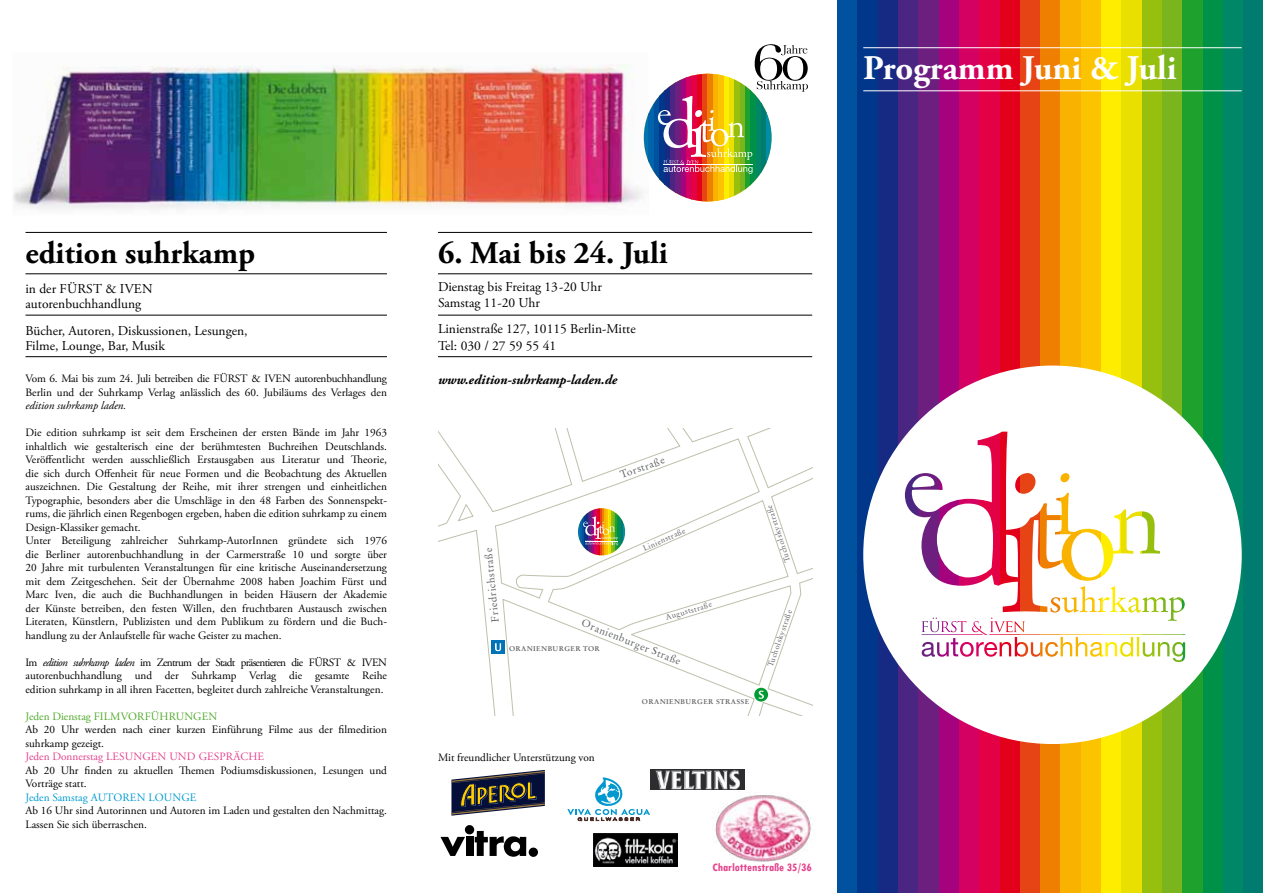
<style>
.page{position:relative;width:1263px;height:893px;background:#fff}
.page>*{position:absolute;margin:0;border:0;box-sizing:border-box;transform-origin:0 0}
.t1{font:700 34.5px "Adobe Garamond Pro";color:#fff}
.t2{font:700 31.5px "Adobe Garamond Pro";color:#000}
.t3{font:13.5px/15px "Adobe Garamond Pro";color:#000}
.t4{font:italic 700 13.5px "Adobe Garamond Pro";color:#000}
.t5{font:700 condensed 12px "Tw Cen";color:#e5418d}
.t6{font:11.25px/13.5px "Adobe Garamond Pro";color:#000}
.t7{font:11.25px "Adobe Garamond Pro";letter-spacing:.015em;color:#e5418d}
.t8{font:11.25px "Adobe Garamond Pro";letter-spacing:.015em;color:#50a92a}
.t9{font:11.25px "Adobe Garamond Pro";color:#009bd4}
.t10{font:italic 11.25px "Adobe Garamond Pro";color:#000}
.t11{font:10.35px "Stempel Garamond LT Std";color:#5e6261}
.t12{font:7.8px "Stempel Garamond LT Std";color:#5e6261}
.t13{font:700 6.9px "Stempel Garamond LT Std";letter-spacing:.05em;color:#646567}
.s1{font-style:italic}
</style>
<div class="page">
<img style="left:13px;top:64px;width:631px;height:145px">
<div style="left:878px;top:0;width:20px;height:893px;background:#162983"></div>
<div style="left:898px;top:0;width:21px;height:893px;background:#4b2582"></div>
<div style="left:919px;top:0;width:20px;height:893px;background:#6d1f80"></div>
<div style="left:939px;top:0;width:20px;height:893px;background:#a5027d"></div>
<div style="left:959px;top:0;width:20px;height:893px;background:#d40062"></div>
<div style="left:979px;top:0;width:21px;height:893px;background:#e30045"></div>
<div style="left:1000px;top:0;width:20px;height:893px;background:#e2001a"></div>
<div style="left:1020px;top:0;width:20px;height:893px;background:#e64415"></div>
<div style="left:1040px;top:0;width:21px;height:893px;background:#ee7f00"></div>
<div style="left:1061px;top:0;width:20px;height:893px;background:#f9b200"></div>
<div style="left:1081px;top:0;width:20px;height:893px;background:#fcc400"></div>
<div style="left:1101px;top:0;width:21px;height:893px;background:#ffed00"></div>
<div style="left:1122px;top:0;width:20px;height:893px;background:#e9df00"></div>
<div style="left:1142px;top:0;width:20px;height:893px;background:#97bf0d"></div>
<div style="left:1162px;top:0;width:21px;height:893px;background:#7ab51d"></div>
<div style="left:1183px;top:0;width:20px;height:893px;background:#1fa12e"></div>
<div style="left:1203px;top:0;width:20px;height:893px;background:#009149"></div>
<div style="left:1223px;top:0;width:20px;height:893px;background:#008767"></div>
<div style="left:1243px;top:0;width:20px;height:893px;background:#007b70"></div>
<div style="left:838px;top:0;width:20px;height:893px;background:#00519e"></div>
<div style="left:858px;top:0;width:20px;height:893px;background:#00378b"></div>
<hr style="left:438px;top:273px;width:374px;height:1px;background:#000">
<hr style="left:438px;top:232px;width:374px;height:1px;background:#000">
<hr style="left:438px;top:315px;width:374px;height:1px;background:#000">
<hr style="left:438px;top:356px;width:374px;height:1px;background:#000">
<hr style="left:26px;top:273px;width:361px;height:1px;background:#000">
<hr style="left:26px;top:232px;width:361px;height:1px;background:#000">
<hr style="left:26px;top:315px;width:361px;height:1px;background:#000">
<hr style="left:26px;top:356px;width:361px;height:1px;background:#000">
<svg style="left:863px;top:366px;width:379px;height:378px;fill:#fff"></svg>
<div style="left:1122px;top:644px;width:9px;height:11px;background:#fff;border-radius:50%"></div>
<svg style="left:438px;top:428px;width:374px;height:287px"></svg>
<svg style="left:665px;top:174px;width:5px;height:15px"></svg>
<svg style="left:670px;top:174px;width:5px;height:19px"></svg>
<svg style="left:675px;top:174px;width:6px;height:22px"></svg>
<div style="left:681px;top:74px;width:5px;height:127px;background:#a5027d"></div>
<div style="left:686px;top:74px;width:6px;height:127px;background:#d40062"></div>
<div style="left:692px;top:74px;width:5px;height:127px;background:#e30045"></div>
<div style="left:697px;top:74px;width:5px;height:127px;background:#e2001a"></div>
<div style="left:702px;top:74px;width:6px;height:127px;background:#e64415"></div>
<div style="left:708px;top:74px;width:5px;height:127px;background:#ee7f00"></div>
<div style="left:713px;top:74px;width:5px;height:127px;background:#f9b200"></div>
<div style="left:718px;top:74px;width:6px;height:127px;background:#fcc400"></div>
<div style="left:724px;top:74px;width:5px;height:127px;background:#ffed00"></div>
<div style="left:729px;top:74px;width:5px;height:127px;background:#e9df00"></div>
<svg style="left:734px;top:174px;width:6px;height:22px"></svg>
<svg style="left:740px;top:174px;width:5px;height:19px"></svg>
<svg style="left:745px;top:174px;width:6px;height:16px"></svg>
<svg style="left:751px;top:174px;width:5px;height:11px"></svg>
<svg style="left:756px;top:174px;width:5px;height:6px"></svg>
<svg style="left:644px;top:112px;width:5px;height:51px"></svg>
<svg style="left:649px;top:103px;width:5px;height:69px"></svg>
<svg style="left:654px;top:97px;width:5px;height:82px"></svg>
<svg style="left:659px;top:174px;width:6px;height:11px"></svg>
<svg style="left:658px;top:44px;width:150px;height:130px"></svg>
<img style="left:714px;top:795px;width:97px;height:67px">
<svg style="left:440px;top:837px;width:25px;height:19px"></svg>
<div style="left:466px;top:837px;width:7px;height:19px;background:#000"></div>
<div style="left:465px;top:825px;width:9px;height:9px;background:#000;border-radius:50%"></div>
<svg style="left:475px;top:831px;width:51px;height:26px"></svg>
<div style="left:529px;top:847px;width:9px;height:10px;background:#000;border-radius:50%"></div>
<svg style="left:451px;top:770px;width:94px;height:46px"></svg>
<img style="left:651px;top:769px;width:94px;height:21px">
<img style="left:593px;top:834px;width:84px;height:33px">
<svg style="left:567px;top:777px;width:83px;height:44px"></svg>
<hr style="left:863px;top:90px;width:379px;height:1px;background:#fff">
<hr style="left:863px;top:47px;width:379px;height:1px;background:#fff">
<h1 class="t1" style="left:863px;top:48px;width:315px">Programm Juni &amp; Juli</h1>
<h2 class="t2" style="left:26px;top:235px;width:231px">edition suhrkamp</h2>
<h2 class="t2" style="left:438px;top:235px;width:231px">6. Mai bis 24. Juli</h2>
<p class="t3" style="left:438px;top:279px;width:165px;line-height:16.2px">Dienstag bis Freitag 13-20 Uhr<br>Samstag 11-20 Uhr</p>
<p class="t3" style="left:438px;top:322px;width:199px;line-height:16.2px">Linienstraße 127, 10115 Berlin-Mitte<br>Tel: 030 / 27 59 55 41</p>
<p class="t4" style="left:438px;top:372px;width:181px">www.edition-suhrkamp-laden.de</p>
<p class="t3" style="left:26px;top:281px;width:129px">in der Fürst &amp; Iven autorenbuchhandlung</p>
<p class="t3" style="left:26px;top:323px;width:223px">Bücher, Autoren, Diskussionen, Lesungen,<br>Filme, Lounge, Bar, Musik</p>
<p class="t6" style="left:26px;top:372px;width:363px">Vom 6. Mai bis zum 24. Juli betreiben die Fürst &amp; Iven autorenbuchhandlung<br>Berlin und der Suhrkamp Verlag anlässlich des 60. Jubiläums des Verlages den</p>
<p class="t10" style="left:26px;top:399px;width:102px">edition suhrkamp laden.</p>
<p class="t6" style="left:26px;top:426px;width:363px">Die edition suhrkamp ist seit dem Erscheinen der ersten Bände im Jahr 1963 inhaltlich wie gestalterisch eine der berühmtesten Buchreihen Deutschlands.<br>Veröffentlicht werden ausschließlich Erstausgaben aus Literatur und Theorie, die sich durch Offenheit für neue Formen und die Beobachtung des Aktuellen auszeichnen. Die Gestaltung der Reihe, mit ihrer strengen und einheitlichen Typographie, besonders aber die Umschläge in den 48 Farben des Sonnenspekt&shy;rums, die jährlich einen Regenbogen ergeben, haben die edition suhrkamp zu einem Design-Klassiker gemacht.<br>Unter Beteiligung zahlreicher Suhrkamp-AutorInnen gründete sich 1976 die Berliner autorenbuchhandlung in der Carmerstraße 10 und sorgte über 20 Jahre mit turbulenten Veranstaltungen für eine kritische Auseinandersetzung mit dem Zeitgeschehen. Seit der Übernahme 2008 haben Joachim Fürst und Marc Iven, die auch die Buchhandlungen in beiden Häusern der Akademie der Künste betreiben, den festen Willen, den fruchtbaren Austausch zwischen Literaten, Künstlern, Publizisten und dem Publikum zu fördern und die Buch&shy;handlung zu der Anlaufstelle für wache Geister zu machen.</p>
<p class="t6" style="left:26px;top:656px;width:363px;text-align:justify">Im <span class="s1">edition suhrkamp laden</span> im Zentrum der Stadt präsentieren die Fürst &amp; Iven autorenbuchhandlung und der Suhrkamp Verlag die gesamte Reihe edition suhrkamp in all ihren Facetten, begleitet durch zahlreiche Veranstaltungen.</p>
<p class="t8" style="left:26px;top:709px;width:193px">Jeden Dienstag FILMvo rf üh rungen</p>
<p class="t6" style="left:26px;top:723px;width:363px">Ab 20 Uhr werden nach einer kurzen Einführung Filme aus der filmedition suhrkamp gezeigt.</p>
<p class="t7" style="left:26px;top:750px;width:240px">Jeden Donnerstag Lesungen und Gespräche</p>
<p class="t6" style="left:26px;top:764px;width:363px">Ab 20 Uhr finden zu aktuellen Themen Podiumsdiskussionen, Lesungen und<br>Vorträge statt.</p>
<p class="t9" style="left:26px;top:790px;width:172px">Jeden Samstag Auto ren Lo ung e</p>
<p class="t6" style="left:26px;top:804px;width:363px">Ab 16 Uhr sind Autorinnen und Autoren im Laden und gestalten den Nachmittag.<br>Lassen Sie sich überraschen.</p>
<p class="t11" style="left:619px;top:469px;width:48px;rotate:-19deg">Torstraße</p>
<p class="t12" style="left:641px;top:544px;width:47px;rotate:-24deg">Linienstraße</p>
<p class="t11" style="left:489px;top:623px;width:76px;rotate:-95deg">Friedrichstraße</p>
<p class="t12" style="left:664px;top:613px;width:50px;rotate:-17deg">Auguststraße</p>
<p class="t11" style="left:585px;top:616px;width:107px;rotate:22deg">Oranienburger Straße</p>
<p class="t13" style="left:509px;top:644px;width:92px">ORANIENBURGER TOR</p>
<p class="t13" style="left:642px;top:697px;width:109px">ORANIENBURGER STRASSE</p>
<p class="t6" style="left:438px;top:751px;width:158px">Mit freundlicher Unterstützung von</p>
<p class="t12" style="left:783px;top:564px;width:61px;rotate:-108deg">Tucholskystraße</p>
<p class="t12" style="left:766px;top:665px;width:61px;rotate:-71deg">Tucholskystraße</p>
<p class="t5" style="left:713px;top:860px;width:100px">Charlottenstraße 35/36</p>
</div>
